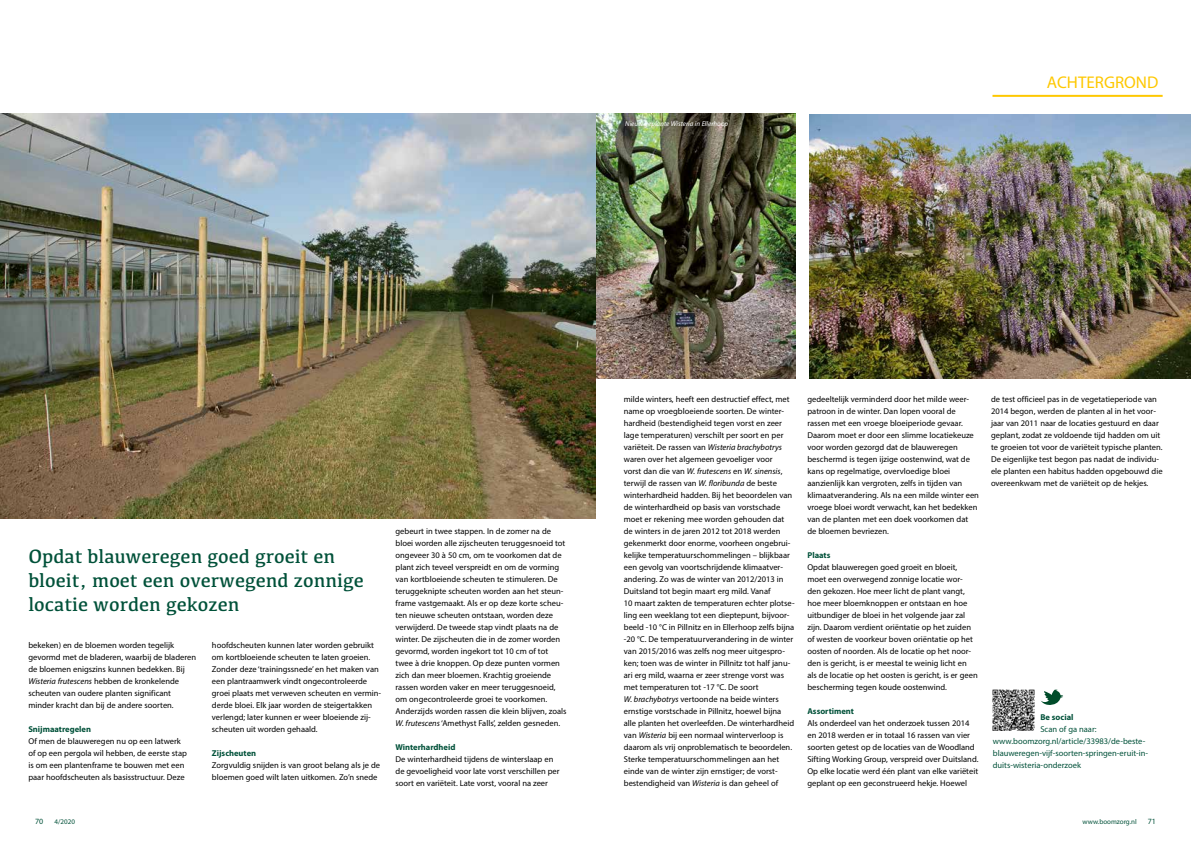
<style>
.page{position:relative;width:1191px;height:842px;background:#fff}
.page>*{position:absolute;margin:0;border:0;box-sizing:border-box;transform-origin:0 0}
.t1{font:20px/24px "Kefa";color:#005139}
.t2{font:17px "Myriad Pro";color:#fec800}
.t3{font:8.5px/12px "Myriad Pro";color:#000}
.t4{font:8.5px/12px "Myriad Pro";color:#005139}
.t5{font:700 8.5px "Myriad Pro";color:#005139}
.t6{font:8px "Myriad Pro";color:#005139}
.t7{font:italic 7px "Myriad Pro";color:#fff}
.t8{font:7px "Myriad Pro";color:#005139}
.s1{font-style:italic}
</style>
<div class="page">
<hr style="left:992px;top:95px;width:170px;height:2px;background:#fec800">
<img style="left:809px;top:114px;width:382px;height:265px">
<img style="left:597px;top:113px;width:198px;height:266px">
<img style="left:992px;top:689px;width:42px;height:42px">
<svg style="left:1041px;top:689px;width:22px;height:16px"></svg>
<img style="left:0;top:113px;width:595px;height:406px">
<p class="t7" style="left:625px;top:119px;width:105px">Nieuw geplante Wisteria in Ellerhoop</p>
<h2 class="t2" style="left:1047px;top:71px;width:113px">ACHTERGROND</h2>
<h1 class="t1" style="left:28px;top:544px;width:337px">Opdat blauweregen goed groeit en bloeit, moet een overwegend zonnige locatie worden gekozen</h1>
<p class="t3" style="left:28px;top:639px;width:169px">bekeken) en de bloemen worden tegelijk gevormd met de bladeren, waarbij de bladeren de bloemen enigszins kunnen bedekken. Bij <span class="s1">Wisteria frutescens</span> hebben de kronkelende scheuten van oudere planten significant minder kracht dan bij de andere soorten.</p>
<p class="t5" style="left:28px;top:724px;width:64px">Snijmaatregelen</p>
<p class="t3" style="left:28px;top:735px;width:160px">Of men de blauweregen nu op een latwerk of op een pergola wil hebben, de eerste stap is om een plantenframe te bouwen met een paar hoofdscheuten als basisstructuur. Deze</p>
<p class="t3" style="left:212px;top:639px;width:171px">hoofdscheuten kunnen later worden gebruikt om kortbloeiende scheuten te laten groeien.<br>Zonder deze ‘trainingssnede’ en het maken van een plantraamwerk vindt ongecontroleerde groei plaats met verweven scheuten en vermin&shy;derde bloei. Elk jaar worden de steigertakken verlengd; later kunnen er weer bloeiende zij&shy;scheuten uit worden gehaald.</p>
<p class="t5" style="left:212px;top:748px;width:46px">Zijscheuten</p>
<p class="t3" style="left:212px;top:759px;width:170px">Zorgvuldig snijden is van groot belang als je de bloemen goed wilt laten uitkomen. Zo’n snede</p>
<p class="t3" style="left:395px;top:525px;width:172px">gebeurt in twee stappen. In de zomer na de bloei worden alle zijscheuten teruggesnoeid tot ongeveer 30 à 50 cm, om te voorkomen dat de plant zich teveel verspreidt en om de vorming van kortbloeiende scheuten te stimuleren. De teruggeknipte scheuten worden aan het steun&shy;frame vastgemaakt. Als er op deze korte scheu&shy;ten nieuwe scheuten ontstaan, worden deze verwijderd. De tweede stap vindt plaats na de winter. De zijscheuten die in de zomer worden gevormd, worden ingekort tot 10 cm of tot twee à drie knoppen. Op deze punten vormen zich dan meer bloemen. Krachtig groeiende rassen worden vaker en meer teruggesnoeid, om ongecontroleerde groei te voorkomen.<br>Anderzijds worden rassen die klein blijven, zoals <span class="s1">W. frutescens</span> ‘Amethyst Falls’, zelden gesneden.</p>
<p class="t5" style="left:395px;top:742px;width:61px">Winterhardheid</p>
<p class="t3" style="left:395px;top:753px;width:165px">De winterhardheid tijdens de winterslaap en de gevoeligheid voor late vorst verschillen per soort en variëteit. Late vorst, vooral na zeer</p>
<p class="t3" style="left:624px;top:393px;width:172px">milde winters, heeft een destructief effect, met name op vroegbloeiende soorten. De winter&shy;hardheid (bestendigheid tegen vorst en zeer lage temperaturen) verschilt per soort en per variëteit. De rassen van <span class="s1">Wisteria brachybotrys </span>waren over het algemeen gevoeliger voor<br>vorst dan die van <span class="s1">W. frutescens</span> en <span class="s1">W. sinensis</span>, terwijl de rassen van <span class="s1">W. floribunda</span> de beste winterhardheid hadden. Bij het beoordelen van de winterhardheid op basis van vorstschade moet er rekening mee worden gehouden dat de winters in de jaren 2012 tot 2018 werden gekenmerkt door enorme, voorheen ongebrui&shy;kelijke temperatuurschommelingen – blijkbaar een gevolg van voortschrijdende klimaatver&shy;andering. Zo was de winter van 2012/2013 in Duitsland tot begin maart erg mild. Vanaf<br>10 maart zakten de temperaturen echter plotse&shy;ling een weeklang tot een dieptepunt, bijvoor&shy;beeld -10 °C in Pillnitz en in Ellerhoop zelfs bijna -20 °C. De temperatuurverandering in de winter van 2015/2016 was zelfs nog meer uitgespro&shy;ken; toen was de winter in Pillnitz tot half janu&shy;ari erg mild, waarna er zeer strenge vorst was met temperaturen tot -17 °C. De soort<br><span class="s1">W. brachybotrys</span> vertoonde na beide winters ernstige vorstschade in Pillnitz, hoewel bijna alle planten het overleefden. De winterhardheid van <span class="s1">Wisteria</span> bij een normaal winterverloop is daarom als vrij onproblematisch te beoordelen.<br>Sterke temperatuurschommelingen aan het einde van de winter zijn ernstiger; de vorst&shy;bestendigheid van <span class="s1">Wisteria</span> is dan geheel of</p>
<p class="t3" style="left:807px;top:393px;width:173px">gedeeltelijk verminderd door het milde weer&shy;patroon in de winter. Dan lopen vooral de rassen met een vroege bloeiperiode gevaar.<br>Daarom moet er door een slimme locatiekeuze voor worden gezorgd dat de blauweregen beschermd is tegen ijzige oostenwind, wat de kans op regelmatige, overvloedige bloei aanzienlijk kan vergroten, zelfs in tijden van klimaatverandering. Als na een milde winter een vroege bloei wordt verwacht, kan het bedekken van de planten met een doek voorkomen dat de bloemen bevriezen.</p>
<p class="t5" style="left:807px;top:550px;width:24px">Plaats</p>
<p class="t3" style="left:807px;top:561px;width:172px">Opdat blauweregen goed groeit en bloeit, moet een overwegend zonnige locatie wor&shy;den gekozen. Hoe meer licht de plant vangt, hoe meer bloemknoppen er ontstaan en hoe uitbundiger de bloei in het volgende jaar zal zijn. Daarom verdient oriëntatie op het zuiden of westen de voorkeur boven oriëntatie op het oosten of noorden. Als de locatie op het noor&shy;den is gericht, is er meestal te weinig licht en als de locatie op het oosten is gericht, is er geen bescherming tegen koude oostenwind.</p>
<p class="t5" style="left:807px;top:706px;width:48px">Assortiment</p>
<p class="t3" style="left:807px;top:717px;width:172px">Als onderdeel van het onderzoek tussen 2014 en 2018 werden er in totaal 16 rassen van vier soorten getest op de locaties van de Woodland Sifting Working Group, verspreid over Duitsland.<br>Op elke locatie werd één plant van elke variëteit geplant op een geconstrueerd hekje. Hoewel</p>
<p class="t3" style="left:991px;top:393px;width:173px">de test officieel pas in de vegetatieperiode van 2014 begon, werden de planten al in het voor&shy;jaar van 2011 naar de locaties gestuurd en daar geplant, zodat ze voldoende tijd hadden om uit te groeien tot voor de variëteit typische planten.<br>De eigenlijke test begon pas nadat de individu&shy;ele planten een habitus hadden opgebouwd die overeenkwam met de variëteit op de hekjes.</p>
<p class="t5" style="left:1040px;top:712px;width:35px">Be social</p>
<p class="t4" style="left:992px;top:723px;width:157px;text-indent:48px">Scan of ga naar: www.boomzorg.nl/article/33983/de-beste&shy;blauweregen-vijf-soorten-springen-eruit-in&shy;duits-wisteria-onderzoek</p>
<p class="t6" style="left:35px;top:816px;width:10px">70</p>
<p class="t8" style="left:55px;top:817px;width:22px">4/2020</p>
<p class="t8" style="left:1082px;top:817px;width:56px">www.boomzorg.nl</p>
<p class="t6" style="left:1147px;top:816px;width:10px">71</p>
</div>
